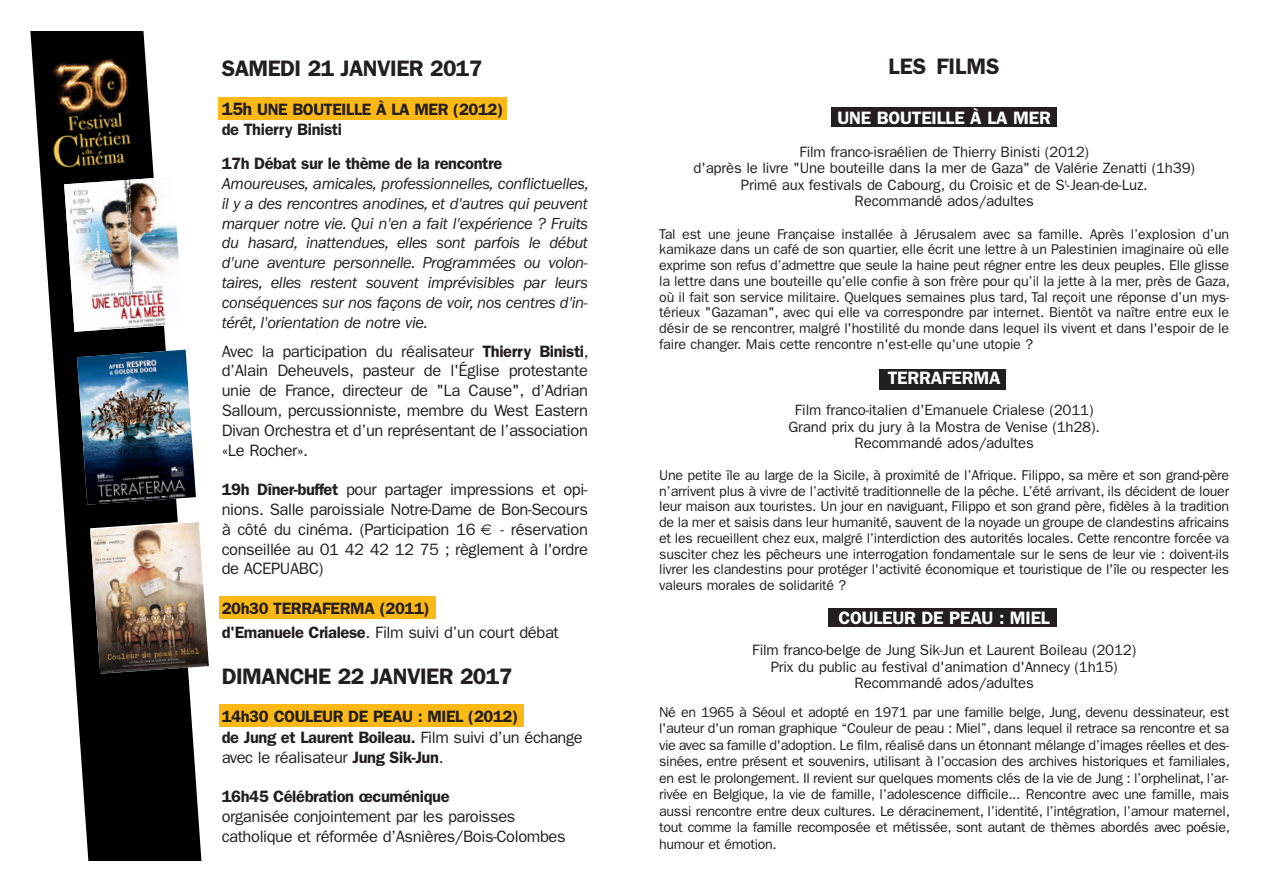
<style>
.page{position:relative;width:1263px;height:893px;background:#fff}
.page>*{position:absolute;margin:0;border:0;box-sizing:border-box;transform-origin:0 0}
.t1{font:600 22.5px "Franklin Gothic";letter-spacing:-.025em;color:#231f20}
.t2{font:600 22.5px "Franklin Gothic";color:#231f20}
.t3{font:600 18px "Franklin Gothic";letter-spacing:-.01em;color:#fff}
.t4{font:16.5px/19.8px "Franklin Gothic";letter-spacing:-.025em;color:#231f20;text-align:justify}
.t5{font:italic 16.5px/19.8px "Franklin Gothic";letter-spacing:-.025em;color:#231f20;text-align:justify}
.t6{font:600 16.5px/20.2px "Franklin Gothic";letter-spacing:-.025em;color:#231f20}
.t7{font:15px/16.5px "Franklin Gothic";letter-spacing:-.01em;color:#231f20;text-align:center}
.t8{font:14.25px/15.8px "Franklin Gothic";letter-spacing:-.02em;color:#231f20;text-align:justify}
.s1{font-size:18px}
.s2{font-weight:600}
.s3{font-weight:400}
</style>
<div class="page">
<div style="left:828px;top:609px;width:229px;height:18px;background:#231f20"></div>
<div style="left:831px;top:108px;width:226px;height:19px;background:#231f20"></div>
<div style="left:879px;top:369px;width:127px;height:20px;background:#231f20"></div>
<svg style="left:30px;top:31px;width:172px;height:830px"></svg>
<img style="left:65px;top:177px;width:118px;height:155px">
<img style="left:77px;top:350px;width:119px;height:155px">
<img style="left:90px;top:522px;width:119px;height:152px">
<img style="left:39px;top:50px;width:107px;height:129px">
<div style="left:218px;top:97px;width:288px;height:22px;background:#fcb814"></div>
<div style="left:220px;top:596px;width:216px;height:22px;background:#fcb814"></div>
<div style="left:219px;top:705px;width:305px;height:22px;background:#fcb814"></div>
<h1 class="t1" style="left:222px;top:55px;width:262px">SAMEDI 21 JANVIER 2017</h1>
<p class="t6" style="left:222px;top:99px;width:283px"><span class="s1">15h</span> UNE BOUTEILLE À LA MER (2012) de Thierry Binisti</p>
<p class="t6" style="left:222px;top:154px;width:282px">17h Débat sur le thème de la rencontre</p>
<p class="t5" style="left:222px;top:175px;width:369px">Amoureuses, amicales, professionnelles, conflictuelles, il y a des rencontres anodines, et d'autres qui peuvent marquer notre vie. Qui n'en a fait l'expérience ? Fruits du hasard, inattendues, elles sont parfois le début d'une aventure personnelle. Programmées ou volon&shy;taires, elles restent souvent imprévisibles par leurs conséquences sur nos façons de voir, nos centres d'in&shy;térêt, l'orientation de notre vie.</p>
<p class="t4" style="left:222px;top:341px;width:369px">Avec la participation du réalisateur <span class="s2">Thierry Binisti</span>, d’Alain Deheuvels, pasteur de l'Église protestante unie de France, directeur de "La Cause", d’Adrian Salloum, percussionniste, membre du West Eastern Divan Orchestra et d’un représentant de l’association «Le Rocher».</p>
<p class="t4" style="left:222px;top:480px;width:368px"><span class="s2">19h Dîner-buffet</span> pour partager impressions et opi&shy;nions. Salle paroissiale Notre-Dame de Bon-Secours à côté du cinéma. (Participation 16</p>
<p class="t4" style="left:222px;top:519px;width:368px;text-indent:279px">- réservation conseillée au 01 42 42 12 75 ; règlement à l'ordre de ACEPUABC)</p>
<p class="t6" style="left:222px;top:596px;width:339px;line-height:24.3px">20h30 TERRAFERMA (2011)<br>d'Emanuele Crialese<span class="s3">. Film suivi d’un court débat</span></p>
<h1 class="t1" style="left:222px;top:663px;width:292px">DIMANCHE 22 JANVIER 2017</h1>
<p class="t6" style="left:222px;top:706px;width:363px">14h30 COULEUR DE PEAU : MIEL (2012)<br>de Jung et Laurent Boileau. <span class="s3">Film suivi d’un échange avec le réalisateur</span> Jung Sik-Jun<span class="s3">.</span></p>
<p class="t6" style="left:222px;top:786px;width:229px">16h45 Célébration œcuménique</p>
<p class="t4" style="left:222px;top:806px;width:345px">organisée conjointement par les paroisses catholique et réformée d’Asnières/Bois-Colombes</p>
<h1 class="t2" style="left:889px;top:53px;width:113px">LES FILMS</h1>
<p class="t3" style="left:837px;top:107px;width:215px">UNE BOUTEILLE À LA MER</p>
<p class="t7" style="left:693px;top:143px;width:503px">Film franco-israélien de Thierry Binisti (2012)<br>d'après le livre "Une bouteille dans la mer de Gaza" de Valérie Zenatti (1h39)<br>Primé aux festivals de Cabourg, du Croisic et de S<sup>t</sup>-Jean-de-Luz.<br>Recommandé ados/adultes</p>
<p class="t8" style="left:659px;top:226px;width:572px">Tal est une jeune Française installée à Jérusalem avec sa famille. Après l’explosion d’un kamikaze dans un café de son quartier, elle écrit une lettre à un Palestinien imaginaire où elle exprime son refus d’admettre que seule la haine peut régner entre les deux peuples. Elle glisse la lettre dans une bouteille qu’elle confie à son frère pour qu’il la jette à la mer, près de Gaza, où il fait son service militaire. Quelques semaines plus tard, Tal reçoit une réponse d’un mys&shy;térieux "Gazaman", avec qui elle va correspondre par internet. Bientôt va naître entre eux le désir de se rencontrer, malgré l'hostilité du monde dans lequel ils vivent et dans l'espoir de le faire changer. Mais cette rencontre n'est-elle qu'une utopie ?</p>
<p class="t3" style="left:888px;top:367px;width:114px">TERRAFERMA</p>
<p class="t7" style="left:788px;top:402px;width:313px">Film franco-italien d'Emanuele Crialese (2011)<br>Grand prix du jury à la Mostra de Venise (1h28).<br>Recommandé ados/adultes</p>
<p class="t8" style="left:659px;top:467px;width:571px">Une petite île au large de la Sicile, à proximité de l’Afrique. Filippo, sa mère et son grand-père n’arrivent plus à vivre de l’activité traditionnelle de la pêche. L’été arrivant, ils décident de louer leur maison aux touristes. Un jour en naviguant, Filippo et son grand père, fidèles à la tradition de la mer et saisis dans leur humanité, sauvent de la noyade un groupe de clandestins africains et les recueillent chez eux, malgré l’interdiction des autorités locales. Cette rencontre forcée va susciter chez les pêcheurs une interrogation fondamentale sur le sens de leur vie : doivent-ils livrer les clandestins pour protéger l'activité économique et touristique de l'île ou respecter les valeurs morales de solidarité ?</p>
<p class="t3" style="left:838px;top:607px;width:213px">COULEUR DE PEAU : MIEL</p>
<p class="t7" style="left:752px;top:642px;width:385px">Film franco-belge de Jung Sik-Jun et Laurent Boileau (2012)<br>Prix du public au festival d'animation d'Annecy (1h15)<br>Recommandé ados/adultes</p>
<p class="t8" style="left:659px;top:704px;width:572px;line-height:16.5px">Né en 1965 à Séoul et adopté en 1971 par une famille belge, Jung, devenu dessinateur, est l'auteur d'un roman graphique “Couleur de peau : Miel”, dans lequel il retrace sa rencontre et sa vie avec sa famille d'adoption. Le film, réalisé dans un étonnant mélange d’images réelles et des&shy;sinées, entre présent et souvenirs, utilisant à l’occasion des archives historiques et familiales, en est le prolongement. Il revient sur quelques moments clés de la vie de Jung : l’orphelinat, l’ar&shy;rivée en Belgique, la vie de famille, l’adolescence difficile... Rencontre avec une famille, mais aussi rencontre entre deux cultures. Le déracinement, l’identité, l’intégration, l’amour maternel, tout comme la famille recomposée et métissée, sont autant de thèmes abordés avec poésie, humour et émotion.</p>
</div>
